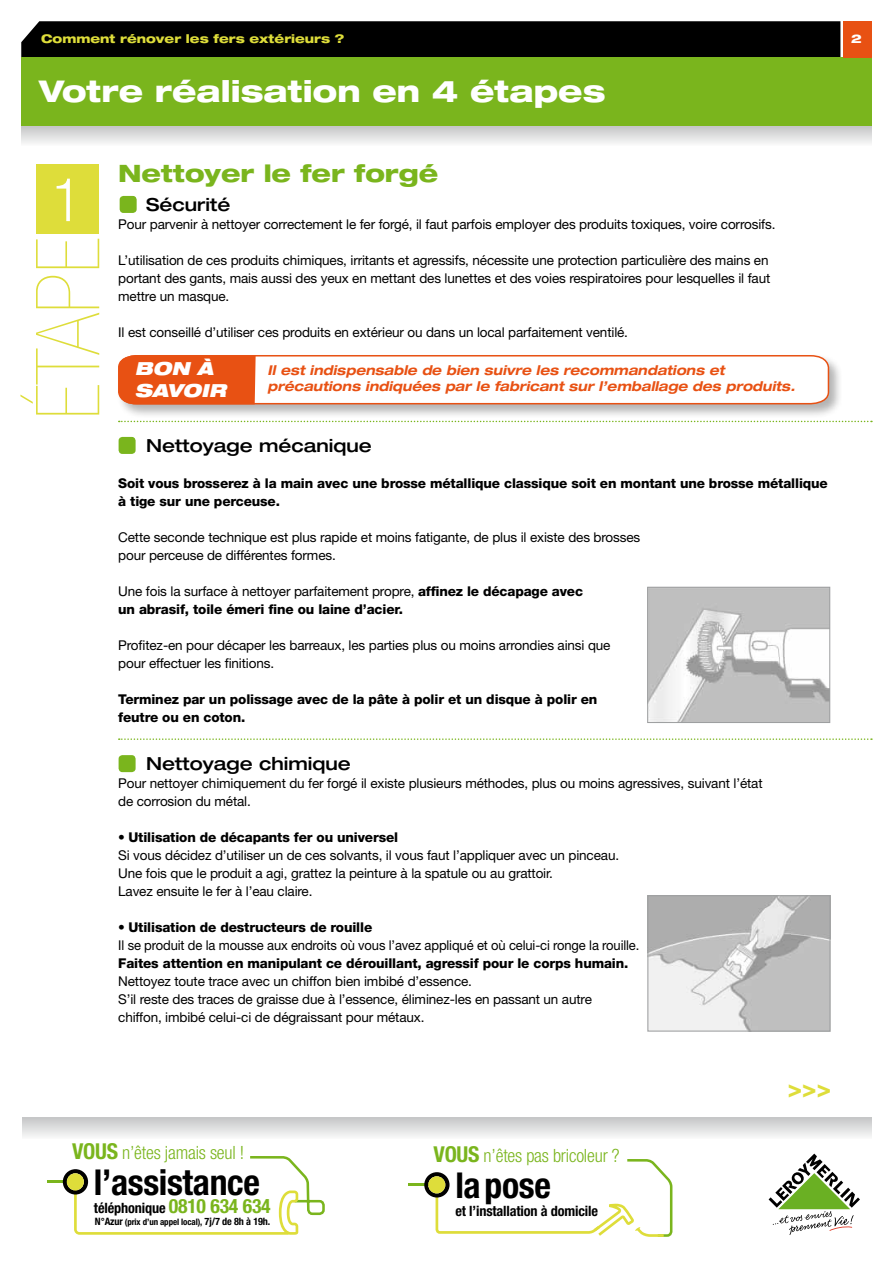
<style>
.page{position:relative;width:893px;height:1263px;background:#fff}
.page>*{position:absolute;margin:0;border:0;box-sizing:border-box;transform-origin:0 0}
.t1{font:900 condensed 88.5px "Helvetica Neue LT";letter-spacing:-.01em;color:#dedd3a}
.t2{font:300 condensed 60px "Helvetica Neue LT";color:#fff}
.t3{font:700 condensed 35.7px "Helvetica Neue";letter-spacing:-.01em;color:#000}
.t4{font:800 expanded 30px "Helvetica Neue";color:#fff}
.t5{font:800 expanded 24px "Helvetica Neue";color:#7ab51d}
.t6{font:800 expanded 24px "Helvetica Neue";color:#dedd3a}
.t7{font:300 condensed 18.3px "Helvetica Neue LT";letter-spacing:-.01em;color:#7ab51d}
.t8{font:500 expanded 18px "Helvetica Neue";color:#000}
.t9{font:italic 900 expanded 18px/21.6px "Helvetica Neue";color:#fff}
.t10{font:700 condensed 14.25px "Helvetica Neue";letter-spacing:-.01em;color:#000}
.t11{font:13.5px/18px "Helvetica Neue LT";letter-spacing:-.01em;color:#000}
.t12{font:800 13.5px/18px "Helvetica Neue LT";letter-spacing:-.01em;color:#000}
.t13{font:italic 700 expanded 13.5px/16.2px "Helvetica Neue";color:#e85113;scale:.95 1}
.t14{font:800 expanded 12px "Helvetica Neue";color:#dedd3a}
.t15{font:800 expanded 12px "Helvetica Neue";color:#fff}
.t16{font:700 condensed 8.85px "Helvetica Neue";letter-spacing:-.01em;color:#000}
.s1{font-weight:400}
.s2{font-weight:800}
.s3{font-family:"Helvetica Neue";font-weight:700;font-size:21.9px}
.s4{font-size:19.65px;color:#7ab51d}
.s5{font-size:10.2px}
</style>
<div class="page">
<div style="left:21px;top:126px;width:851px;height:20px;background:linear-gradient(to bottom,#c5c6c6,#f8f8f8)"></div>
<div style="left:21px;top:21px;width:819px;height:36px;background:#000"></div>
<img style="left:649px;top:589px;width:179px;height:132px">
<div style="left:647px;top:587px;width:183px;height:136px;border:1px solid #9c9e9f"></div>
<svg style="left:119px;top:421px;width:753px;height:1px"></svg>
<svg style="left:119px;top:738px;width:753px;height:2px"></svg>
<div style="left:22px;top:1117px;width:850px;height:22px;background:linear-gradient(to bottom,#c4c5c6,#f7f7f7)"></div>
<svg style="left:769px;top:1153px;width:91px;height:82px"></svg>
<hr style="left:47px;top:1180px;width:28px;height:3px;background:#7ab51d">
<svg style="left:63px;top:1156px;width:262px;height:79px"></svg>
<hr style="left:408px;top:1183px;width:29px;height:3px;background:#7ab51d">
<svg style="left:424px;top:1159px;width:249px;height:78px"></svg>
<div style="left:21px;top:57px;width:851px;height:69px;background:#7ab51d"></div>
<div style="left:843px;top:21px;width:29px;height:36px;background:#e85113"></div>
<div style="left:36px;top:164px;width:63px;height:70px;background:#dedd3a"></div>
<div style="left:120px;top:196px;width:17px;height:17px;background:#7ab51d;border-radius:4px"></div>
<div style="left:119px;top:437px;width:17px;height:17px;background:#7ab51d;border-radius:4px"></div>
<div style="left:119px;top:755px;width:17px;height:17px;background:#7ab51d;border-radius:4px"></div>
<div style="left:116px;top:353px;width:728px;height:66px;background:#000;opacity:.3"></div>
<svg style="left:117px;top:354px;width:713px;height:51px"></svg>
<img style="left:649px;top:897px;width:179px;height:132px">
<div style="left:647px;top:895px;width:183px;height:136px;border:1px solid #9c9e9f"></div>
<p class="t14" style="left:41px;top:31px;width:305px">Comment rénover les fers extérieurs ?</p>
<h3 class="t4" style="left:39px;top:73px;width:568px">Votre réalisation en 4 étapes</h3>
<h2 class="t2" style="left:52px;top:165px;width:30px">1</h2>
<h1 class="t1" style="left:18px;top:420px;width:184px;rotate:-90deg">ÉTAPE</h1>
<h3 class="t5" style="left:118px;top:158px;width:322px">Nettoyer le fer forgé</h3>
<h3 class="t8" style="left:146px;top:194px;width:86px">Sécurité</h3>
<p class="t11" style="left:118px;top:215px;width:659px">Pour parvenir à nettoyer correctement le fer forgé, il faut parfois employer des produits toxiques, voire corrosifs.</p>
<p class="t11" style="left:118px;top:251px;width:654px">L’utilisation de ces produits chimiques, irritants et agressifs, nécessite une protection particulière des mains en portant des gants, mais aussi des yeux en mettant des lunettes et des voies respiratoires pour lesquelles il faut mettre un masque.</p>
<p class="t11" style="left:118px;top:323px;width:511px">Il est conseillé d’utiliser ces produits en extérieur ou dans un local parfaitement ventilé.</p>
<h3 class="t9" style="left:135px;top:357px;width:93px">BON À<br>SAVOIR</h3>
<p class="t13" style="left:268px;top:361px;width:557px">Il est indispensable de bien suivre les recommandations et précautions indiquées par le fabricant sur l’emballage des produits.</p>
<h3 class="t8" style="left:146px;top:435px;width:227px">Nettoyage mécanique</h3>
<p class="t12" style="left:118px;top:474px;width:711px">Soit vous brosserez à la main avec une brosse métallique classique soit en montant une brosse métallique à tige sur une perceuse.</p>
<p class="t11" style="left:118px;top:528px;width:523px">Cette seconde technique est plus rapide et moins fatigante, de plus il existe des brosses pour perceuse de différentes formes.</p>
<p class="t12" style="left:118px;top:582px;width:466px"><span class="s1">Une fois la surface à nettoyer parfaitement propre,</span> affinez le décapage avec un abrasif, toile émeri fine ou laine d’acier.</p>
<p class="t11" style="left:118px;top:636px;width:494px">Profitez-en pour décaper les barreaux, les parties plus ou moins arrondies ainsi que pour effectuer les finitions.</p>
<p class="t12" style="left:118px;top:690px;width:481px">Terminez par un polissage avec de la pâte à polir et un disque à polir en feutre ou en coton.</p>
<h3 class="t8" style="left:146px;top:752px;width:206px">Nettoyage chimique</h3>
<p class="t11" style="left:118px;top:774px;width:646px">Pour nettoyer chimiquement du fer forgé il existe plusieurs méthodes, plus ou moins agressives, suivant l’état de corrosion du métal.</p>
<p class="t11" style="left:118px;top:828px;width:502px">• <span class="s2">Utilisation de décapants fer ou universel<br></span>Si vous décidez d’utiliser un de ces solvants, il vous faut l’appliquer avec un pinceau.<br>Une fois que le produit a agi, grattez la peinture à la spatule ou au grattoir.<br>Lavez ensuite le fer à l’eau claire.</p>
<p class="t11" style="left:118px;top:918px;width:523px">• <span class="s2">Utilisation de destructeurs de rouille<br></span>Il se produit de la mousse aux endroits où vous l’avez appliqué et où celui-ci ronge la rouille.</p>
<p class="t12" style="left:118px;top:954px;width:512px">Faites attention en manipulant ce dérouillant, agressif pour le corps humain.</p>
<p class="t11" style="left:118px;top:972px;width:475px">Nettoyez toute trace avec un chiffon bien imbibé d’essence.<br>S’il reste des traces de graisse due à l’essence, éliminez-les en passant un autre chiffon, imbibé celui-ci de dégraissant pour métaux.</p>
<p class="t15" style="left:851px;top:31px;width:12px">2</p>
<h3 class="t7" style="left:72px;top:1142px;width:174px"><span class="s3">VOUS</span> n’êtes jamais seul !</h3>
<h3 class="t3" style="left:94px;top:1160px;width:167px">l’assistance</h3>
<p class="t10" style="left:94px;top:1199px;width:178px">téléphonique <span class="s4">0810 634 634</span></p>
<p class="t16" style="left:95px;top:1216px;width:177px"><span class="s5">N°Azur</span> (prix d’un appel local), <span class="s5">7j/7 de 8h à 19h.</span></p>
<h3 class="t7" style="left:433px;top:1145px;width:188px"><span class="s3">VOUS</span> n’êtes pas bricoleur ?</h3>
<h3 class="t3" style="left:455px;top:1163px;width:97px">lapose</h3>
<p class="t10" style="left:455px;top:1202px;width:144px">et l’installation à domicile</p>
<h3 class="t6" style="left:788px;top:1073px;width:45px">&gt;&gt;&gt;</h3>
</div>
